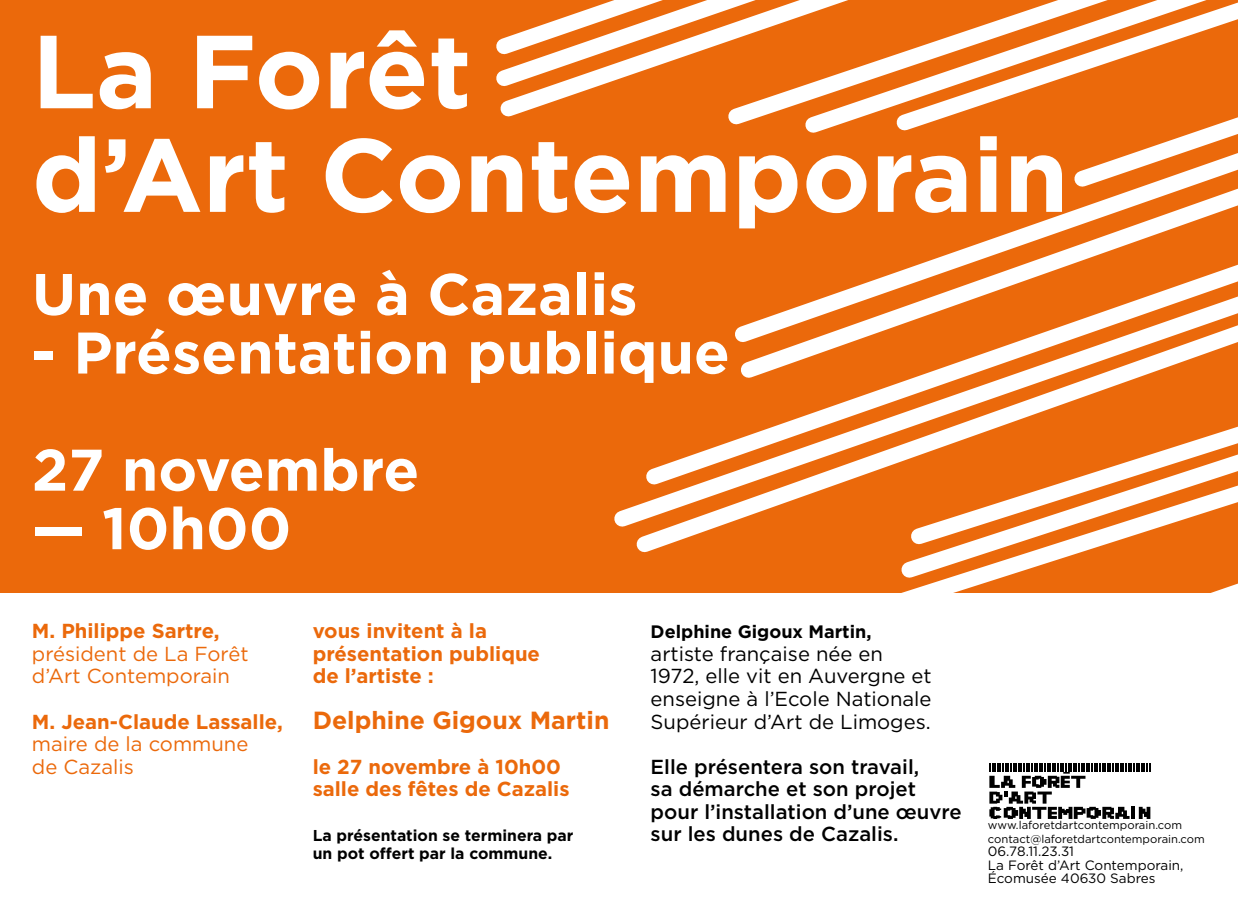
<style>
.page{position:relative;width:1238px;height:897px;background:#fff}
.page>*{position:absolute;margin:0;border:0;box-sizing:border-box;transform-origin:0 0}
.t1{font:700 103.5px/103.5px "Gotham";color:#fff}
.t2{font:700 58.5px/117px "Gotham";color:#fff}
.t3{font:700 24.75px "Gotham";color:#eb690b}
.t4{font:700 20.25px/22.5px "Gotham";color:#eb690b}
.t5{font:500 20.25px/22.5px "Gotham";color:#000}
.t6{font:20.25px/22.5px "Gotham";color:#000}
.t7{font:20.25px/22.5px "Gotham";color:#eb690b}
.t8{font:700 18px "Gotham";color:#000}
.t9{font:700 15.75px/18px "Gotham";color:#000}
.t10{font:13.5px/13.5px "Gotham";color:#000}
.t11{font:11.25px/13.5px "Gotham";color:#000}
</style>
<div class="page">
<div style="left:0;top:0;width:1237px;height:592px;background:#eb690b"></div>
<svg style="left:496px;top:0;width:388px;height:117px"></svg>
<svg style="left:884px;top:0;width:353px;height:59px"></svg>
<svg style="left:728px;top:59px;width:509px;height:227px"></svg>
<svg style="left:624px;top:286px;width:613px;height:267px"></svg>
<svg style="left:880px;top:449px;width:357px;height:144px"></svg>
<svg style="left:989px;top:763px;width:161px;height:55px"></svg>
<h1 class="t1" style="left:32px;top:19px;width:1038px">La Forêt<br>d’Art Contemporain</h1>
<h2 class="t2" style="left:32px;top:235px;width:607px">Une œuvre à Cazalis</h2>
<h2 class="t2" style="left:32px;top:294px;width:699px">- Présentation publique<br>27 novembre</h2>
<h2 class="t2" style="left:32px;top:469px;width:261px">— 10h00</h2>
<p class="t4" style="left:32px;top:619px;width:189px">M. Philippe Sartre,</p>
<p class="t7" style="left:32px;top:641px;width:218px">président de La Forêt d’Art Contemporain</p>
<p class="t4" style="left:32px;top:709px;width:252px">M. Jean-Claude Lassalle,</p>
<p class="t7" style="left:32px;top:731px;width:218px">maire de la commune de Cazalis</p>
<p class="t4" style="left:313px;top:619px;width:229px">vous invitent à la présentation publique de l’artiste :</p>
<p class="t3" style="left:313px;top:703px;width:298px">Delphine Gigoux Martin</p>
<p class="t4" style="left:313px;top:754px;width:258px">le 27 novembre à 10h00 salle des fêtes de Cazalis</p>
<p class="t9" style="left:313px;top:826px;width:262px">La présentation se terminera par un pot offert par la commune.</p>
<p class="t8" style="left:650px;top:619px;width:222px">Delphine Gigoux Martin,</p>
<p class="t6" style="left:650px;top:641px;width:283px">artiste française née en<br>1972, elle vit en Auvergne et enseigne à l’Ecole Nationale<br>Supérieur d’Art de Limoges.</p>
<p class="t5" style="left:650px;top:754px;width:312px">Elle présentera son travail,<br>sa démarche et son projet pour l’installation d’une œuvre sur les dunes de Cazalis.</p>
<p class="t11" style="left:987px;top:818px;width:218px">www.laforetdartcontemporain.com contact@laforetdartcontemporain.com</p>
<p class="t10" style="left:987px;top:844px;width:197px">06.78.11.23.31<br>La Forêt d’Art Contemporain,<br>Écomusée 40630 Sabres</p>
</div>
